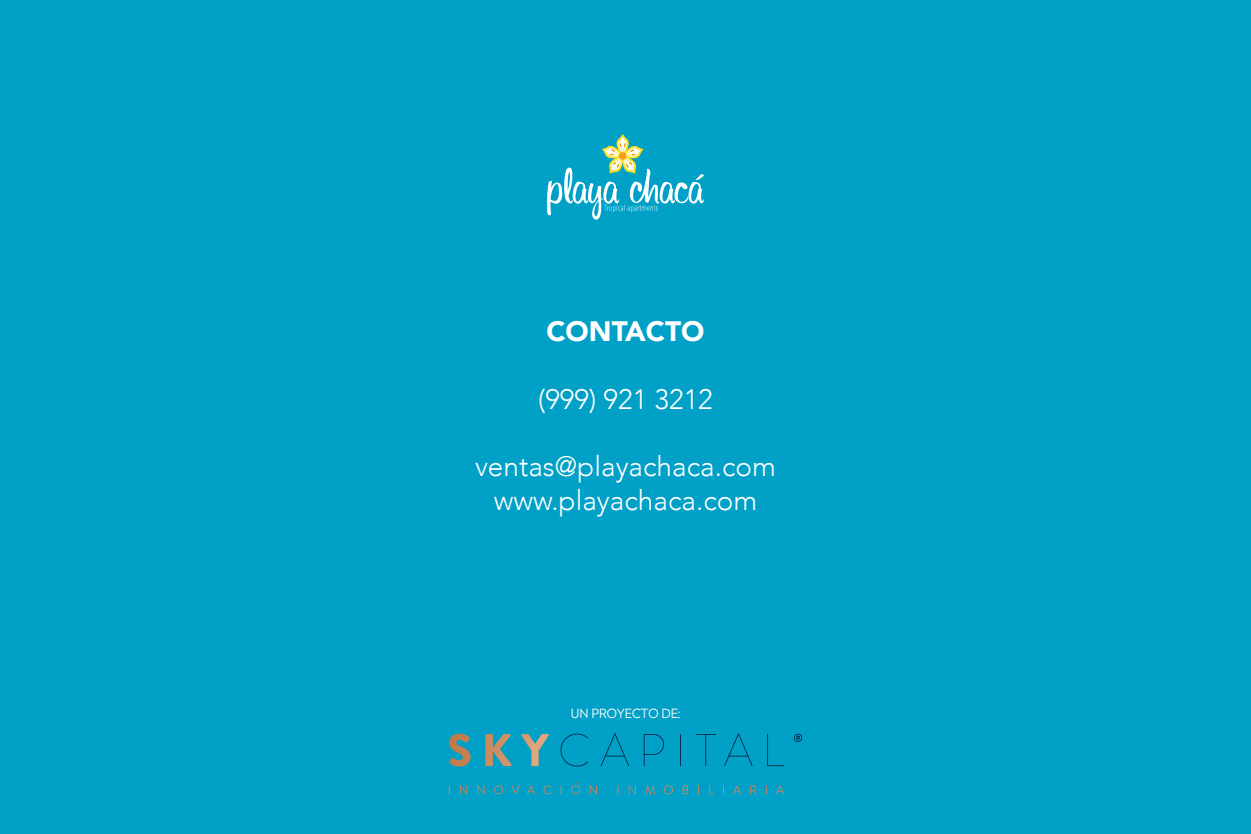
<style>
.page{position:relative;width:1251px;height:834px;background:#fff}
.page>*{position:absolute;margin:0;border:0;box-sizing:border-box;transform-origin:0 0}
.t1{font:300 28px/33.6px "Avenir";color:#fff;text-align:center}
.t2{font:900 28px "Avenir";color:#fff}
.t3{font:300 12.6px "Radikal";color:#fff}
</style>
<div class="page">
<div style="left:0;top:0;width:1251px;height:833px;background:#00a0c7"></div>
<svg style="left:449px;top:733px;width:22px;height:33px"></svg>
<svg style="left:485px;top:734px;width:27px;height:32px"></svg>
<svg style="left:521px;top:734px;width:28px;height:32px"></svg>
<svg style="left:560px;top:733px;width:28px;height:33px"></svg>
<svg style="left:601px;top:733px;width:28px;height:33px"></svg>
<svg style="left:644px;top:734px;width:20px;height:32px"></svg>
<svg style="left:680px;top:734px;width:1px;height:32px"></svg>
<svg style="left:696px;top:734px;width:20px;height:32px"></svg>
<svg style="left:724px;top:733px;width:29px;height:33px"></svg>
<svg style="left:767px;top:734px;width:17px;height:32px"></svg>
<svg style="left:460px;top:785px;width:7px;height:9px"></svg>
<svg style="left:477px;top:785px;width:8px;height:9px"></svg>
<svg style="left:494px;top:785px;width:9px;height:9px"></svg>
<svg style="left:511px;top:785px;width:9px;height:9px"></svg>
<svg style="left:527px;top:785px;width:8px;height:9px"></svg>
<svg style="left:543px;top:785px;width:8px;height:9px"></svg>
<svg style="left:571px;top:782px;width:9px;height:12px"></svg>
<svg style="left:590px;top:785px;width:7px;height:9px"></svg>
<svg style="left:629px;top:785px;width:7px;height:9px"></svg>
<svg style="left:645px;top:785px;width:10px;height:9px"></svg>
<svg style="left:664px;top:785px;width:9px;height:9px"></svg>
<svg style="left:683px;top:785px;width:5px;height:9px"></svg>
<svg style="left:709px;top:785px;width:5px;height:9px"></svg>
<svg style="left:733px;top:785px;width:8px;height:9px"></svg>
<svg style="left:750px;top:785px;width:6px;height:9px"></svg>
<svg style="left:776px;top:785px;width:8px;height:9px"></svg>
<svg style="left:794px;top:733px;width:8px;height:9px"></svg>
<svg style="left:547px;top:134px;width:157px;height:86px"></svg>
<p class="t2" style="left:546px;top:307px;width:160px">CONTACTO</p>
<p class="t1" style="left:538px;top:382px;width:176px">(999) 921 3212</p>
<p class="t1" style="left:475px;top:449px;width:302px">ventas@playachaca.com www.playachaca.com</p>
<p class="t3" style="left:571px;top:704px;width:111px">UN PROYECTO DE:</p>
</div>
